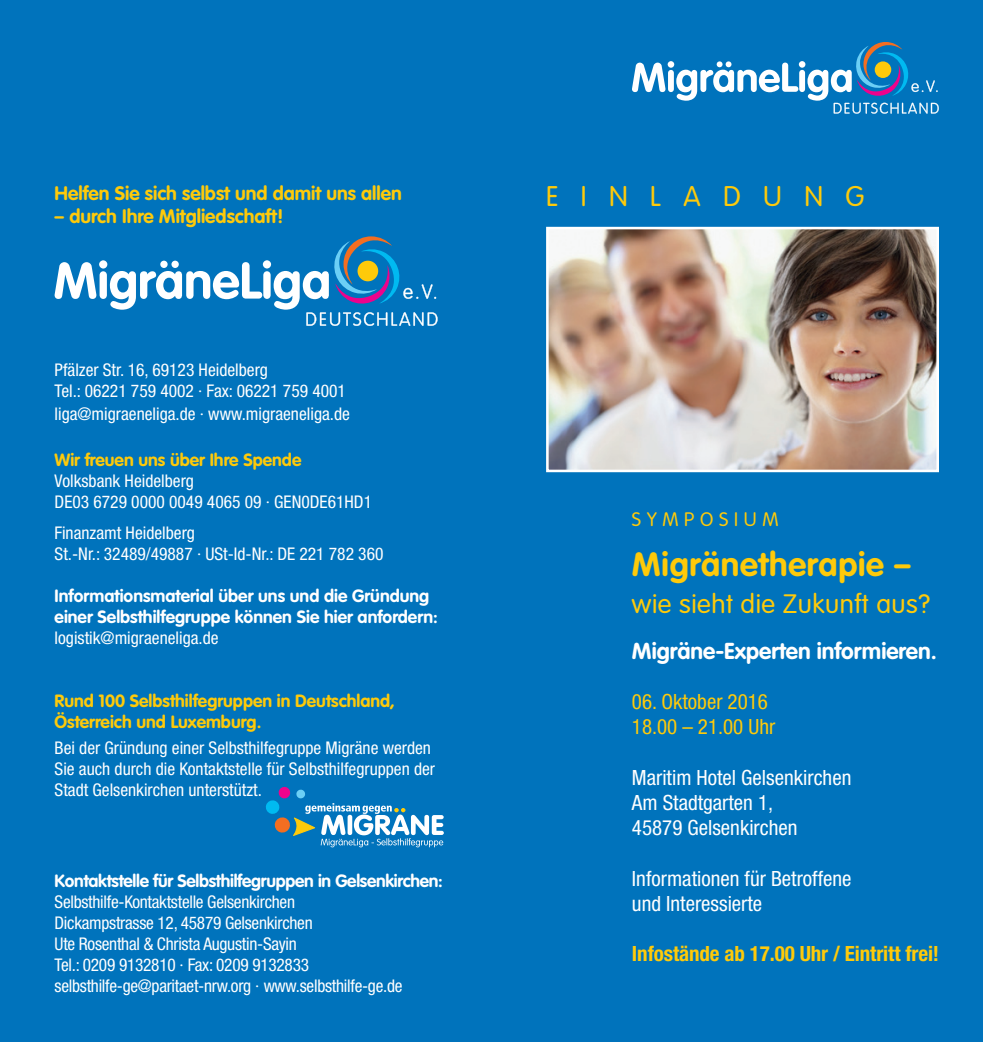
<style>
.page{position:relative;width:983px;height:1042px;background:#fff}
.page>*{position:absolute;margin:0;border:0;box-sizing:border-box;transform-origin:0 0}
.Einf__Abs{font:700 33.25px "VAG Rounded";letter-spacing:.02em;color:#feca0a}
.Einf__Abs-2{font:300 28px "VAG Rounded";letter-spacing:.8em;color:#feca0a}
.Einf__Abs-3{font:300 26.25px "VAG Rounded";letter-spacing:.02em;color:#feca0a}
.Einf__Abs-4{font:700 22.75px "VAG Rounded";color:#fff}
.Einf__Abs-5{font:condensed 21px/25.2px "Helvetica Neue LT Std";color:#fff}
.Einf__Abs-6{font:700 condensed 21px "Helvetica Neue LT Std";letter-spacing:-.005em;color:#feca0a}
.Einf__Abs-7{font:condensed 21px "Helvetica Neue LT Std";color:#feca0a}
.Einf__Abs-8{font:700 19.25px "VAG Rounded";color:#feca0a}
.Einf__Abs-9{font:300 19.25px "VAG Rounded";letter-spacing:.3em;color:#feca0a}
.Einf__Abs-10{font:condensed 17.5px/21px "Helvetica Neue LT Std";color:#fff}
.Einf__Abs-11{font:700 17.5px/21px "VAG Rounded";color:#fff}
.Einf__Abs-12{font:700 17.5px/21px "VAG Rounded";color:#feca0a}
.s1{font-family:"Helvetica Neue LT Std";font-weight:400;font-stretch:condensed}
</style>
<div class="page">
<div style="left:0;top:0;width:982px;height:1042px;background:#0073bc"></div>
<img style="left:550px;top:231px;width:384px;height:237px">
<div style="left:546px;top:227px;width:392px;height:245px;border:3px solid #fff"></div>
<svg style="left:632px;top:42px;width:306px;height:72px"></svg>
<div style="left:874px;top:61px;width:17px;height:17px;background:#feca0a;border-radius:50%"></div>
<svg style="left:55px;top:236px;width:382px;height:90px"></svg>
<div style="left:357px;top:261px;width:21px;height:20px;background:#feca0a;border-radius:50%"></div>
<svg style="left:266px;top:786px;width:177px;height:61px"></svg>
<p class="Einf__Abs-8" style="left:55px;top:182px;width:348px">Helfen Sie sich selbst und damit uns allen</p>
<p class="Einf__Abs-8" style="left:55px;top:205px;width:230px">– durch Ihre Mitgliedschaft!</p>
<p class="Einf__Abs-10" style="left:55px;top:360px;width:293px">Pfälzer Str. 16, 69123 Heidelberg<br>Tel.: 06221 759 4002 · Fax: 06221 759 4001</p>
<p class="Einf__Abs-10" style="left:55px;top:403px;width:297px">liga@migraeneliga.de · www.migraeneliga.de</p>
<p class="Einf__Abs-12" style="left:55px;top:449px;width:248px">Wir freuen uns über Ihre Spende</p>
<p class="Einf__Abs-10" style="left:55px;top:470px;width:319px">Volksbank Heidelberg<br>DE03 6729 0000 0049 4065 09 · GEN0DE61HD1</p>
<p class="Einf__Abs-10" style="left:55px;top:522px;width:330px">Finanzamt Heidelberg<br>St.-Nr.: 32489/49887 · USt-Id-Nr.: DE 221 782 360</p>
<p class="Einf__Abs-11" style="left:55px;top:585px;width:384px">Informationsmaterial über uns und die Gründung einer Selbsthilfegruppe können Sie hier anfordern: <span class="s1">logistik@migraeneliga.de</span></p>
<p class="Einf__Abs-12" style="left:55px;top:690px;width:342px">Rund 100 Selbsthilfegruppen in Deutschland,<br>Österreich und Luxemburg.</p>
<p class="Einf__Abs-10" style="left:55px;top:737px;width:382px">Bei der Gründung einer Selbsthilfegruppe Migräne werden<br>Sie auch durch die Kontaktstelle für Selbsthilfegruppen der<br>Stadt Gelsenkirchen unterstützt.</p>
<p class="Einf__Abs-11" style="left:55px;top:870px;width:390px">Kontaktstelle für Selbsthilfegruppen in Gelsenkirchen:<br><span class="s1">Selbsthilfe-Kontaktstelle Gelsenkirchen</span></p>
<p class="Einf__Abs-10" style="left:55px;top:912px;width:259px">Dickampstrasse 12, 45879 Gelsenkirchen<br>Ute Rosenthal &amp; Christa Augustin-Sayin</p>
<p class="Einf__Abs-10" style="left:55px;top:954px;width:349px">Tel.: 0209 9132810 · Fax: 0209 9132833 selbsthilfe-ge@paritaet-nrw.org · www.selbsthilfe-ge.de</p>
<p class="Einf__Abs-2" style="left:546px;top:180px;width:319px">EINLADUNG</p>
<p class="Einf__Abs-9" style="left:631px;top:508px;width:148px">SYMPOSIUM</p>
<p class="Einf__Abs" style="left:631px;top:545px;width:280px">Migränetherapie –</p>
<p class="Einf__Abs-3" style="left:631px;top:589px;width:299px">wie sieht die Zukunft aus?</p>
<p class="Einf__Abs-4" style="left:631px;top:637px;width:306px">Migräne-Experten informieren.</p>
<p class="Einf__Abs-7" style="left:631px;top:689px;width:137px">06. Oktober 2016</p>
<p class="Einf__Abs-7" style="left:631px;top:715px;width:145px">18.00 – 21.00 Uhr</p>
<p class="Einf__Abs-5" style="left:631px;top:764px;width:221px">Maritim Hotel Gelsenkirchen<br>Am Stadtgarten 1,<br>45879 Gelsenkirchen</p>
<p class="Einf__Abs-5" style="left:631px;top:865px;width:221px">Informationen für Betroffene und Interessierte</p>
<p class="Einf__Abs-6" style="left:631px;top:941px;width:308px">Infostände ab 17.00 Uhr / Eintritt frei!</p>
</div>
